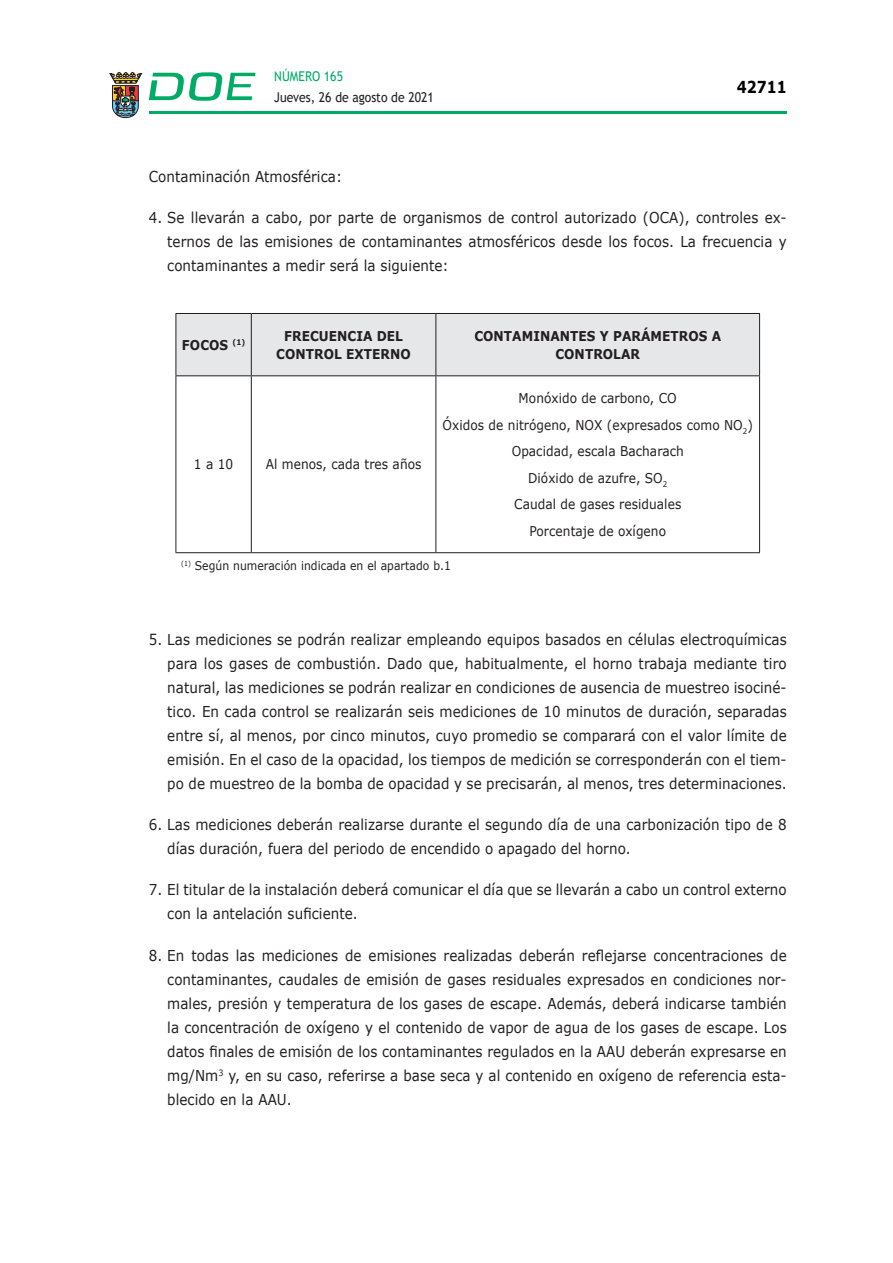
<style>
.page{position:relative;width:893px;height:1263px;background:#fff}
.page>*{position:absolute;margin:0;border:0;box-sizing:border-box;transform-origin:0 0}
.t1{font:700 16.5px "Verdana";color:#000;scale:.85 1}
.CUERPO_DE_TEXTO{font:15px/24px "Verdana";letter-spacing:.005em;color:#231f20;text-align:justify;scale:.9 1}
.CUERPO_DE_TEXTO-2{font:13.5px "Verdana";letter-spacing:.005em;color:#231f20;scale:.9 1}
.CUERPO_DE_TEXTO-3{font:700 13.5px/18px "Verdana";letter-spacing:.005em;color:#231f20;text-align:center;scale:.9 1}
.t2{font:13.5px "Trebuchet MS";color:#231f20;scale:.9 1}
.t3{font:13.5px "Trebuchet MS";color:#00ab67;scale:.9 1}
.CUERPO_DE_TEXTO-4{font:12px "Verdana";letter-spacing:.005em;color:#231f20;scale:.9 1}
</style>
<div class="page">
<hr style="left:149px;top:111px;width:638px;height:3px;background:#00ab66">
<svg style="left:109px;top:72px;width:33px;height:46px"></svg>
<svg style="left:149px;top:72px;width:106px;height:29px"></svg>
<div style="left:177px;top:314px;width:582px;height:61px;background:#e6e7e9"></div>
<hr style="left:176px;top:313px;width:75px;height:1px;background:#231f20">
<hr style="left:176px;top:314px;width:1px;height:61px;background:#231f20">
<hr style="left:251px;top:313px;width:185px;height:1px;background:#231f20">
<hr style="left:251px;top:314px;width:1px;height:61px;background:#231f20">
<hr style="left:436px;top:313px;width:324px;height:1px;background:#231f20">
<hr style="left:435px;top:314px;width:1px;height:61px;background:#231f20">
<hr style="left:759px;top:314px;width:1px;height:61px;background:#231f20">
<hr style="left:176px;top:375px;width:75px;height:1px;background:#231f20">
<hr style="left:176px;top:376px;width:1px;height:176px;background:#231f20">
<hr style="left:251px;top:375px;width:185px;height:1px;background:#231f20">
<hr style="left:251px;top:376px;width:1px;height:176px;background:#231f20">
<hr style="left:436px;top:375px;width:324px;height:1px;background:#231f20">
<hr style="left:435px;top:376px;width:1px;height:176px;background:#231f20">
<hr style="left:759px;top:376px;width:1px;height:176px;background:#231f20">
<hr style="left:176px;top:552px;width:75px;height:1px;background:#231f20">
<hr style="left:251px;top:552px;width:185px;height:1px;background:#231f20">
<hr style="left:436px;top:552px;width:324px;height:1px;background:#231f20">
<p class="t3" style="left:274px;top:67px;width:78px">NÚMERO 165</p>
<p class="t2" style="left:274px;top:88px;width:179px">Jueves, 26 de agosto de 2021</p>
<p class="t1" style="left:737px;top:75px;width:60px">42711</p>
<p class="CUERPO_DE_TEXTO" style="left:149px;top:164px;width:216px">Contaminación Atmosférica:</p>
<p class="CUERPO_DE_TEXTO" style="left:167px;top:205px;width:690px;text-indent:-18px">4. Se llevarán a cabo, por parte de organismos de control autorizado (OCA), controles ex&shy;ternos de las emisiones de contaminantes atmosféricos desde los focos. La frecuencia y contaminantes a medir será la siguiente:</p>
<p class="CUERPO_DE_TEXTO-3" style="left:182px;top:336px;width:72px">FOCOS <sup>(1)</sup></p>
<p class="CUERPO_DE_TEXTO-3" style="left:276px;top:327px;width:151px">FRECUENCIA DEL<br>CONTROL EXTERNO</p>
<p class="CUERPO_DE_TEXTO-3" style="left:474px;top:327px;width:276px">CONTAMINANTES Y PARÁMETROS A<br>CONTROLAR</p>
<p class="CUERPO_DE_TEXTO-2" style="left:519px;top:389px;width:177px">Monóxido de carbono, CO</p>
<p class="CUERPO_DE_TEXTO-2" style="left:443px;top:415px;width:346px">Óxidos de nitrógeno, NOX (expresados como NO<sub>2</sub>)</p>
<p class="CUERPO_DE_TEXTO-2" style="left:512px;top:442px;width:193px">Opacidad, escala Bacharach</p>
<p class="CUERPO_DE_TEXTO-2" style="left:528px;top:468px;width:156px">Dióxido de azufre, SO<sub>2</sub></p>
<p class="CUERPO_DE_TEXTO-2" style="left:514px;top:495px;width:187px">Caudal de gases residuales</p>
<p class="CUERPO_DE_TEXTO-2" style="left:529px;top:521px;width:153px">Porcentaje de oxígeno</p>
<p class="CUERPO_DE_TEXTO-4" style="left:181px;top:558px;width:301px"><sup>(1)</sup> Según numeración indicada en el apartado b.1</p>
<p class="CUERPO_DE_TEXTO-2" style="left:194px;top:455px;width:45px">1 a 10</p>
<p class="CUERPO_DE_TEXTO-2" style="left:266px;top:455px;width:175px">Al menos, cada tres años</p>
<p class="CUERPO_DE_TEXTO" style="left:167px;top:628px;width:690px;text-indent:-18px">5. Las mediciones se podrán realizar empleando equipos basados en células electroquímicas para los gases de combustión. Dado que, habitualmente, el horno trabaja mediante tiro natural, las mediciones se podrán realizar en condiciones de ausencia de muestreo isociné&shy;tico. En cada control se realizarán seis mediciones de 10 minutos de duración, separadas entre sí, al menos, por cinco minutos, cuyo promedio se comparará con el valor límite de emisión. En el caso de la opacidad, los tiempos de medición se corresponderán con el tiem&shy;po de muestreo de la bomba de opacidad y se precisarán, al menos, tres determinaciones.</p>
<p class="CUERPO_DE_TEXTO" style="left:167px;top:813px;width:690px;text-indent:-18px">6. Las mediciones deberán realizarse durante el segundo día de una carbonización tipo de 8 días duración, fuera del periodo de encendido o apagado del horno.</p>
<p class="CUERPO_DE_TEXTO" style="left:167px;top:878px;width:690px;text-indent:-18px">7. El titular de la instalación deberá comunicar el día que se llevarán a cabo un control externo con la antelación suficiente.</p>
<p class="CUERPO_DE_TEXTO" style="left:167px;top:943px;width:690px;text-indent:-18px">8. En todas las mediciones de emisiones realizadas deberán reflejarse concentraciones de contaminantes, caudales de emisión de gases residuales expresados en condiciones nor&shy;males, presión y temperatura de los gases de escape. Además, deberá indicarse también la concentración de oxígeno y el contenido de vapor de agua de los gases de escape. Los datos finales de emisión de los contaminantes regulados en la AAU deberán expresarse en mg/Nm<sup>3</sup> y, en su caso, referirse a base seca y al contenido en oxígeno de referencia esta&shy;blecido en la AAU.</p>
</div>
